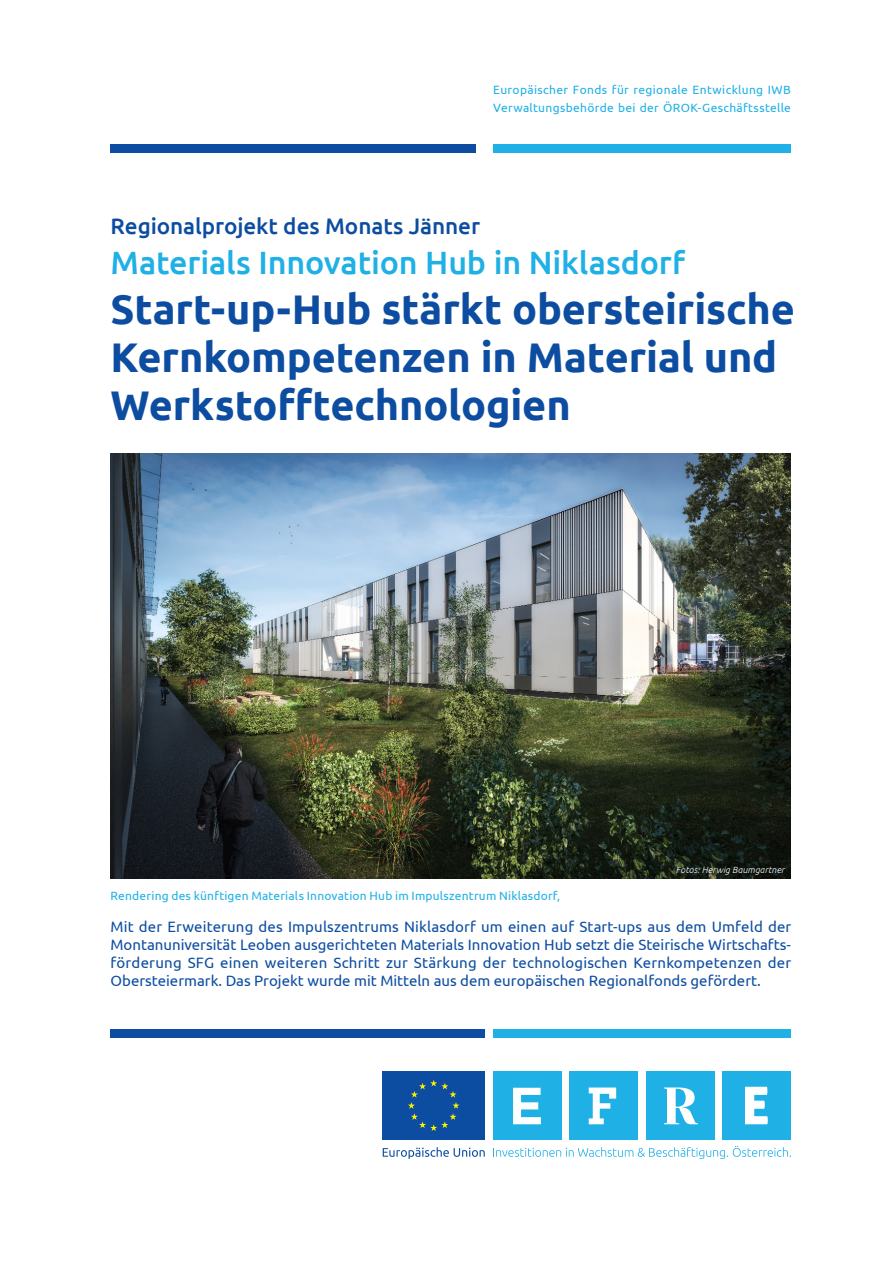
<style>
.page{position:relative;width:893px;height:1263px;background:#fff}
.page>*{position:absolute;margin:0;border:0;box-sizing:border-box;transform-origin:0 0}
.H0{font:700 41.4px/48px "Ubuntu";letter-spacing:-.005em;color:#0d4da1}
.t1{font:500 32.25px "Ubuntu";letter-spacing:-.005em;color:#1fb0e6}
.Subhead{font:500 22.5px "Ubuntu";letter-spacing:-.005em;color:#0d4da1}
.EL_S1{font:15px/18px "Ubuntu";color:#0d4da1;text-align:justify}
.Side_8pt{font:12px "Ubuntu";letter-spacing:.03em;color:#1fb0e6}
.bildtext{font:12px "Ubuntu";letter-spacing:.015em;color:#1fb0e6}
.t2{font:italic 300 9px "Ubuntu";letter-spacing:.015em;color:#fff}
</style>
<div class="page">
<div style="left:493px;top:145px;width:298px;height:8px;background:#1fb0e6"></div>
<div style="left:111px;top:145px;width:365px;height:8px;background:#0d4da1"></div>
<div style="left:493px;top:1071px;width:68px;height:69px;background:#1fb0e6"></div>
<div style="left:570px;top:1071px;width:68px;height:69px;background:#1fb0e6"></div>
<div style="left:646px;top:1071px;width:68px;height:69px;background:#1fb0e6"></div>
<div style="left:723px;top:1071px;width:68px;height:69px;background:#1fb0e6"></div>
<svg style="left:589px;top:1087px;width:27px;height:37px"></svg>
<svg style="left:513px;top:1088px;width:28px;height:36px"></svg>
<svg style="left:664px;top:1087px;width:34px;height:37px"></svg>
<div style="left:383px;top:1071px;width:102px;height:69px;background:#0d4da1"></div>
<svg style="left:408px;top:1080px;width:51px;height:51px"></svg>
<svg style="left:493px;top:1146px;width:298px;height:13px"></svg>
<svg style="left:745px;top:1087px;width:23px;height:37px"></svg>
<svg style="left:383px;top:1147px;width:102px;height:12px"></svg>
<div style="left:493px;top:1029px;width:298px;height:8px;background:#1fb0e6"></div>
<div style="left:111px;top:1029px;width:374px;height:8px;background:#0d4da1"></div>
<img style="left:111px;top:453px;width:680px;height:426px">
<p class="Side_8pt" style="left:493px;top:83px;width:299px">Europäischer Fonds für regionale Entwicklung IWB</p>
<p class="Side_8pt" style="left:493px;top:101px;width:299px">Verwaltungsbehörde bei der ÖROK-Geschäftsstelle</p>
<p class="Subhead" style="left:111px;top:212px;width:371px">Regionalprojekt des Monats Jänner</p>
<h1 class="t1" style="left:111px;top:242px;width:576px">Materials Innovation Hub in Niklasdorf</h1>
<p class="H0" style="left:111px;top:285px;width:686px">Start-up-Hub stärkt obersteirische<br>Kernkompetenzen in Material und<br>Werkstofftechnologien</p>
<p class="bildtext" style="left:111px;top:888px;width:451px">Rendering des künftigen Materials Innovation Hub im Impulszentrum Niklasdorf,</p>
<p class="t2" style="left:676px;top:865px;width:110px">Fotos: Herwig Baumgartner</p>
<p class="EL_S1" style="left:111px;top:917px;width:682px">Mit der Erweiterung des Impulszentrums Niklasdorf um einen auf Start-ups aus dem Umfeld der Montanuniversität Leoben ausgerichteten Materials Innovation Hub setzt die Steirische Wirtschafts&shy;förderung SFG einen weiteren Schritt zur Stärkung der technologischen Kernkompetenzen der Obersteiermark. Das Projekt wurde mit Mitteln aus dem europäischen Regionalfonds gefördert.</p>
</div>
